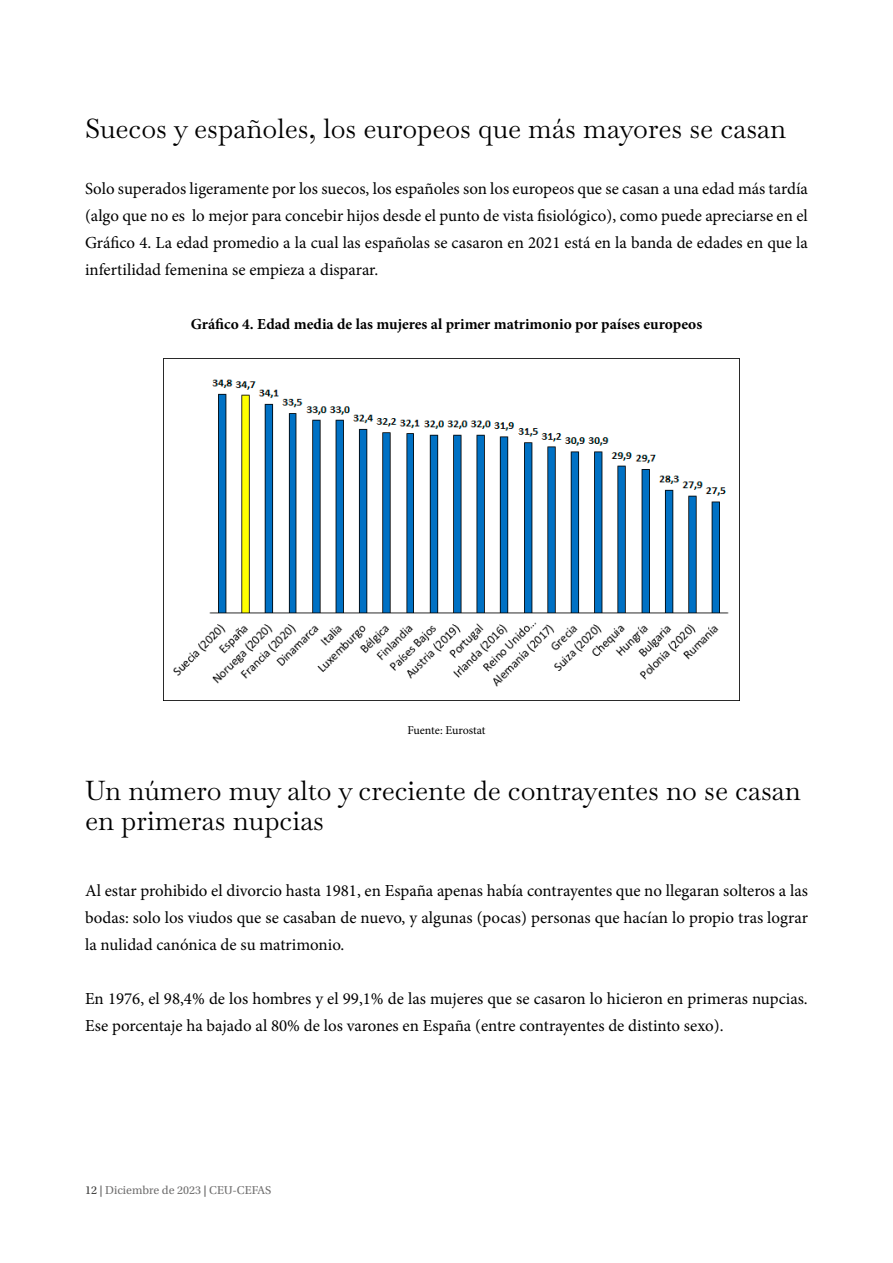
<style>
.page{position:relative;width:893px;height:1263px;background:#fff}
.page>*{position:absolute;margin:0;border:0;box-sizing:border-box;transform-origin:0 0}
.t1{font:27px/30px "Baskervville";color:#000}
.t2{font:16.8px/27px "Minion Pro";color:#000;text-align:justify}
.t3{font:700 15.3px "Minion Pro";color:#000}
.t4{font:14.7px "Garamond";letter-spacing:.005em;color:#1f191a;scale:1.04 1}
.t5{font:12px "Utopia Std";color:#706f6f}
.t6{font:12px "Minion Pro";letter-spacing:-.005em;color:#000}
.s1{color:#3c3c3b}
.s2{font-weight:700}
</style>
<div class="page">
<img style="left:164px;top:358px;width:575px;height:329px">
<h1 class="t1" style="left:85px;top:112px;width:703px">Suecos y españoles, los europeos que más mayores se casan</h1>
<p class="t2" style="left:85px;top:176px;width:724px">Solo superados ligeramente por los suecos, los españoles son los europeos que se casan a una edad más tardía (algo que no es lo mejor para concebir hijos desde el punto de vista fisiológico), como puede apreciarse en el Gráfico 4. La edad promedio a la cual las españolas se casaron en 2021 está en la banda de edades en que la infertilidad femenina se empieza a disparar.</p>
<p class="t3" style="left:191px;top:314px;width:513px">Gráfico 4. Edad media de las mujeres al primer matrimonio por países europeos</p>
<p class="t4" style="left:164px;top:181px;width:491px">2021 está en la banda de edades en que la infertilidad femenina se empieza a disparar.</p>
<p class="t6" style="left:407px;top:722px;width:80px">Fuente: Eurostat</p>
<h1 class="t1" style="left:85px;top:773px;width:717px">Un número muy alto y creciente de contrayentes no se casan en primeras nupcias</h1>
<p class="t4" style="left:164px;top:785px;width:547px">solteros a las bodas: solo los viudos que se casaban de nuevo, y algunas (pocas) personas que</p>
<p class="t4" style="left:164px;top:876px;width:100px">de distinto sexo).</p>
<p class="t4" style="left:164px;top:910px;width:548px">Además, es preciso tener en cuenta que en la actualidad es mucho menor la probabilidad de</p>
<p class="t2" style="left:85px;top:878px;width:724px">Al estar prohibido el divorcio hasta 1981, en España apenas había contrayentes que no llegaran solteros a las bodas: solo los viudos que se casaban de nuevo, y algunas (pocas) personas que hacían lo propio tras lograr la nulidad canónica de su matrimonio.</p>
<p class="t2" style="left:85px;top:986px;width:724px">En 1976, el 98,4% de los hombres y el 99,1% de las mujeres que se casaron lo hicieron en primeras nupcias.<br>Ese porcentaje ha bajado al 80% de los varones en España (entre contrayentes de distinto sexo).</p>
<p class="t5" style="left:85px;top:1183px;width:188px"><span class="s1">12</span> <span class="s2">|</span> Diciembre de 2023 <span class="s2">|</span> CEU-CEFAS</p>
</div>
